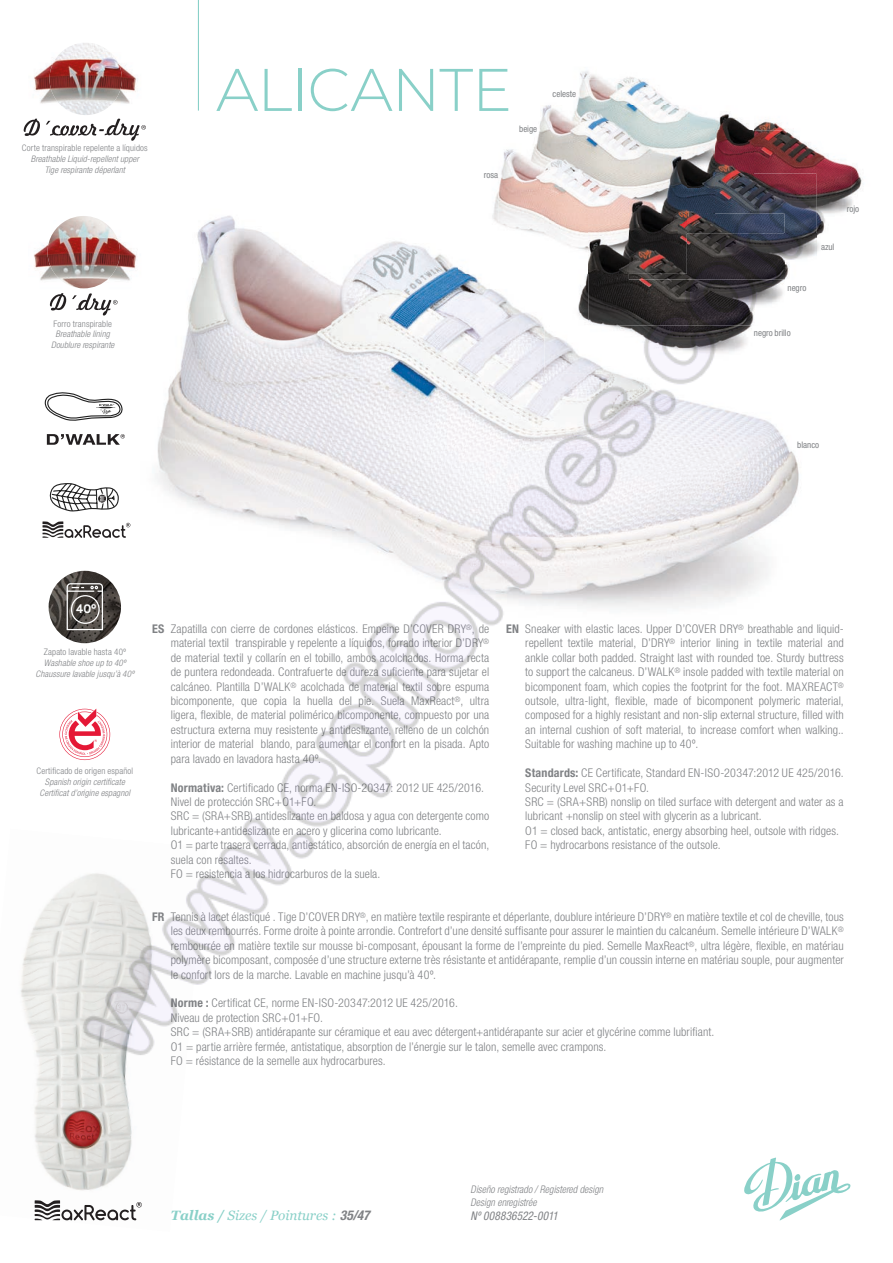
<style>
.page{position:relative;width:893px;height:1263px;background:#fff}
.page>*{position:absolute;margin:0;border:0;box-sizing:border-box;transform-origin:0 0}
.t1{font:300 60px "Montserrat";letter-spacing:-.02em;color:#89d0c8}
.t2{font:italic 13.5px "Georgia";color:#89d0c8}
.t3{font:300 condensed 12px/14.4px "Helvetica Neue LT Std";letter-spacing:.01em;color:#808285;text-align:justify}
.t4{font:italic condensed 12px "Helvetica Neue LT Std";letter-spacing:.015em;color:#808285;scale:.94 1}
.t5{font:700 condensed 12px "Helvetica Neue LT Std";color:#808285}
.t6{font:700 11.25px "Galaxie Polaris";color:#fff}
.t7{font:italic 300 condensed 10.5px/12.6px "Helvetica Neue LT Std";letter-spacing:.01em;color:#808285;scale:.94 1}
.t8{font:italic 300 condensed 9px/10.8px "Helvetica Neue LT Std";letter-spacing:.01em;color:#808285;text-align:center}
.t9{font:300 condensed 9px "Helvetica Neue LT Std";letter-spacing:.02em;color:#808285}
.t10{font:condensed 9px "Helvetica Neue LT Std";letter-spacing:-.005em;color:#808285}
.s1{font-weight:700}
.s2{font-family:"Helvetica Neue LT Std";font-weight:700;font-stretch:condensed;color:#808285}
</style>
<div class="page">
<img style="left:20px;top:0;width:842px;height:1221px">
<p class="t9" style="left:22px;top:143px;width:127px">Corte transpirable repelente a líquidos</p>
<p class="t8" style="left:31px;top:154px;width:110px">Breathable Liquid-repellent upper<br>Tige respirante déperlant</p>
<p class="t9" style="left:53px;top:318px;width:60px">Forro transpirable</p>
<p class="t8" style="left:51px;top:329px;width:65px">Breathable lining<br>Doublure respirante</p>
<h1 class="t1" style="left:216px;top:49px;width:298px">ALICANTE</h1>
<p class="t10" style="left:519px;top:124px;width:19px">beige</p>
<p class="t10" style="left:484px;top:170px;width:16px">rosa</p>
<p class="t10" style="left:553px;top:88px;width:25px">celeste</p>
<p class="t6" style="left:76px;top:601px;width:22px">40º</p>
<p class="t10" style="left:787px;top:283px;width:20px">negro</p>
<p class="t10" style="left:754px;top:328px;width:38px">negro brillo</p>
<p class="t10" style="left:821px;top:242px;width:15px">azul</p>
<p class="t10" style="left:847px;top:204px;width:14px">rojo</p>
<p class="t10" style="left:797px;top:440px;width:23px">blanco</p>
<p class="t9" style="left:44px;top:647px;width:84px">Zapato lavable hasta 40º</p>
<p class="t8" style="left:36px;top:658px;width:100px">Washable shoe up to 40º<br>Chaussure lavable jusqu’à 40º</p>
<p class="t9" style="left:36px;top:766px;width:98px">Certificado de origen español</p>
<p class="t8" style="left:40px;top:776px;width:92px">Spanish origin certificate<br>Certificat d’origine espagnol</p>
<p class="t3" style="left:171px;top:621px;width:320px">Zapatilla con cierre de cordones elásticos. Empeine D’COVER DRY<sup>®</sup>, de</p>
<p class="t5" style="left:506px;top:621px;width:14px">EN</p>
<p class="t3" style="left:171px;top:636px;width:320px">material textil transpirable y repelente a líquidos, forrado interior D’DRY<sup>® </sup>de material textil y collarín en el tobillo, ambos acolchados. Horma recta de puntera redondeada. Contrafuerte de dureza suficiente para sujetar el calcáneo. Plantilla D’WALK<sup>®</sup> acolchada de material textil sobre espuma bicomponente, que copia la huella del pie. Suela MaxReact<sup>®</sup>, ultra ligera, flexible, de material polimérico bicomponente, compuesto por una estructura externa muy resistente y antideslizante, relleno de un colchón interior de material blando, para aumentar el confort en la pisada. Apto para lavado en lavadora hasta 40º.</p>
<p class="t3" style="left:171px;top:780px;width:320px;text-align:left"><span class="s1">Normativa:</span> Certificado CE, norma EN-ISO-20347: 2012 UE 425/2016.<br>Nivel de protección SRC+O1+FO.<br>SRC = (SRA+SRB) antideslizante en baldosa y agua con detergente como lubricante+antideslizante en acero y glicerina como lubricante.<br>O1 = parte trasera cerrada, antiestático, absorción de energía en el tacón, suela con resaltes.<br>FO = resistencia a los hidrocarburos de la suela.</p>
<p class="t3" style="left:171px;top:909px;width:674px">Tennis à lacet élastiqué . Tige D’COVER DRY<sup>®</sup>, en matière textile respirante et déperlante, doublure intérieure D’DRY<sup>®</sup> en matière textile et col de cheville, tous les deux rembourrés. Forme droite à pointe arrondie. Contrefort d’une densité suffisante pour assurer le maintien du calcanéum. Semelle intérieure D’WALK<sup>® </sup>rembourrée en matière textile sur mousse bi-composant, épousant la forme de l’empreinte du pied. Semelle MaxReact<sup>®</sup>, ultra légère, flexible, en matériau polymère bicomposant, composée d’une structure externe très résistante et antidérapante, remplie d’un coussin interne en matériau souple, pour augmenter le confort lors de la marche. Lavable en machine jusqu’à 40º.</p>
<p class="t3" style="left:171px;top:996px;width:545px;text-align:left"><span class="s1">Norme :</span> Certificat CE, norme EN-ISO-20347:2012 UE 425/2016.<br>Niveau de protection SRC+O1+FO.<br>SRC = (SRA+SRB) antidérapante sur céramique et eau avec détergent+antidérapante sur acier et glycérine comme lubrifiant.<br>O1 = partie arrière fermée, antistatique, absorption de l’énergie sur le talon, semelle avec crampons.<br>FO = résistance de la semelle aux hydrocarbures.</p>
<p class="t5" style="left:152px;top:621px;width:14px">ES</p>
<p class="t3" style="left:525px;top:621px;width:320px">Sneaker with elastic laces. Upper D’COVER DRY<sup>®</sup> breathable and liquid&shy;repellent textile material, D’DRY<sup>®</sup> interior lining in textile material and ankle collar both padded. Straight last with rounded toe. Sturdy buttress to support the calcaneus. D’WALK<sup>®</sup> insole padded with textile material on bicomponent foam, which copies the footprint for the foot. MAXREACT<sup>® </sup>outsole, ultra-light, flexible, made of bicomponent polymeric material, composed for a highly resistant and non-slip external structure, filled with an internal cushion of soft material, to increase comfort when walking..<br>Suitable for washing machine up to 40º.</p>
<p class="t3" style="left:525px;top:765px;width:320px;text-align:left"><span class="s1">Standards:</span> CE Certificate, Standard EN-ISO-20347:2012 UE 425/2016.<br>Security Level SRC+O1+FO.<br>SRC = (SRA+SRB) nonslip on tiled surface with detergent and water as a lubricant +nonslip on steel with glycerin as a lubricant.<br>O1 = closed back, antistatic, energy absorbing heel, outsole with ridges.<br>FO = hydrocarbons resistance of the outsole.</p>
<p class="t5" style="left:152px;top:909px;width:14px">FR</p>
<p class="t2" style="left:171px;top:1208px;width:200px"><span class="s1">Tallas /</span> Sizes / Pointures : <span class="s2">35/47</span></p>
<p class="t7" style="left:470px;top:1183px;width:143px">Diseño registrado / Registered design<br>Design enregistrée</p>
<p class="t4" style="left:470px;top:1209px;width:95px">Nº 008836522-0011</p>
</div>
